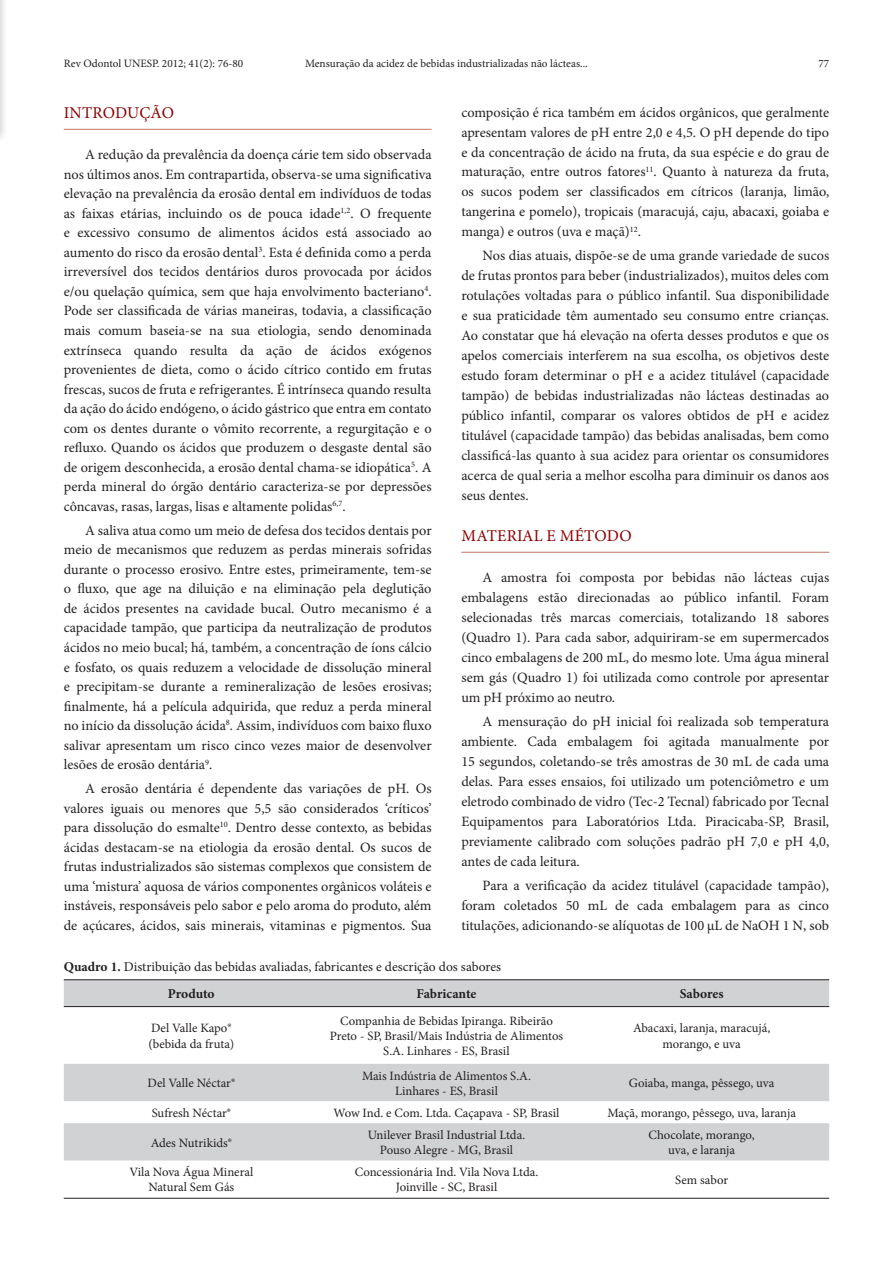
<style>
.page{position:relative;width:893px;height:1263px;background:#fff}
.page>*{position:absolute;margin:0;border:0;box-sizing:border-box;transform-origin:0 0}
.t1{font:16.5px "Minion Pro";letter-spacing:.01em;color:#8b0202}
.Corpo{font:14.25px/19.5px "Minion Pro";color:#231f20;text-align:justify}
._1__Legenda_figura{font:13.5px "Minion Pro";color:#231f20}
.Cabeçalho{font:700 13.5px "Minion Pro";letter-spacing:-.005em;color:#231f20}
.Corpo_-_tabela{font:12.75px/15.3px "Minion Pro";color:#231f20;text-align:center}
.Cabeçalho_B{font:11.25px "Minion Pro";color:#231f20}
.s1{font-weight:700}
</style>
<div class="page">
<div style="left:0;top:0;width:8px;height:144px;background:#231f20;opacity:.25"></div>
<hr style="left:64px;top:129px;width:368px;height:1px;background:#c27660">
<hr style="left:461px;top:552px;width:368px;height:1px;background:#c27660">
<div style="left:64px;top:980px;width:765px;height:26px;background:#d1d2d4"></div>
<svg style="left:64px;top:1007px;width:765px;height:191px"></svg>
<svg style="left:64px;top:1064px;width:765px;height:96px;fill:#d1d2d4"></svg>
<hr style="left:64px;top:979px;width:255px;height:1px;background:#231f20">
<hr style="left:319px;top:979px;width:255px;height:1px;background:#231f20">
<hr style="left:574px;top:979px;width:255px;height:1px;background:#231f20">
<hr style="left:64px;top:1006px;width:255px;height:1px;background:#231f20">
<hr style="left:319px;top:1006px;width:255px;height:1px;background:#231f20">
<hr style="left:574px;top:1006px;width:255px;height:1px;background:#231f20">
<hr style="left:64px;top:1198px;width:255px;height:1px;background:#231f20">
<hr style="left:319px;top:1198px;width:255px;height:1px;background:#231f20">
<hr style="left:574px;top:1198px;width:255px;height:1px;background:#231f20">
<p class="Cabeçalho_B" style="left:64px;top:56px;width:181px">Rev Odontol UNESP. 2012; 41(2): 76-80</p>
<p class="Cabeçalho_B" style="left:305px;top:56px;width:284px">Mensuração da acidez de bebidas industrializadas não lácteas...</p>
<p class="Cabeçalho_B" style="left:818px;top:56px;width:12px">77</p>
<p class="t1" style="left:64px;top:102px;width:112px">INTRODUÇÃO</p>
<p class="Corpo" style="left:64px;top:145px;width:369px;text-indent:21px">A redução da prevalência da doença cárie tem sido observada nos últimos anos. Em contrapartida, observa-se uma significativa elevação na prevalência da erosão dental em indivíduos de todas as faixas etárias, incluindo os de pouca idade<sup>1,2</sup>. O frequente e excessivo consumo de alimentos ácidos está associado ao aumento do risco da erosão dental<sup>3</sup>. Esta é definida como a perda irreversível dos tecidos dentários duros provocada por ácidos e/ou quelação química, sem que haja envolvimento bacteriano<sup>4</sup>.<br>Pode ser classificada de várias maneiras, todavia, a classificação mais comum baseia-se na sua etiologia, sendo denominada extrínseca quando resulta da ação de ácidos exógenos provenientes de dieta, como o ácido cítrico contido em frutas frescas, sucos de fruta e refrigerantes. É intrínseca quando resulta da ação do ácido endógeno, o ácido gástrico que entra em contato com os dentes durante o vômito recorrente, a regurgitação e o refluxo. Quando os ácidos que produzem o desgaste dental são de origem desconhecida, a erosão dental chama-se idiopática<sup>5</sup>. A perda mineral do órgão dentário caracteriza-se por depressões côncavas, rasas, largas, lisas e altamente polidas<sup>6,7</sup>.</p>
<p class="Corpo" style="left:64px;top:520px;width:369px;text-indent:21px">A saliva atua como um meio de defesa dos tecidos dentais por meio de mecanismos que reduzem as perdas minerais sofridas durante o processo erosivo. Entre estes, primeiramente, tem‑se o fluxo, que age na diluição e na eliminação pela deglutição de ácidos presentes na cavidade bucal. Outro mecanismo é a capacidade tampão, que participa da neutralização de produtos ácidos no meio bucal; há, também, a concentração de íons cálcio e fosfato, os quais reduzem a velocidade de dissolução mineral e precipitam-se durante a remineralização de lesões erosivas; finalmente, há a película adquirida, que reduz a perda mineral no início da dissolução ácida<sup>8</sup>. Assim, indivíduos com baixo fluxo salivar apresentam um risco cinco vezes maior de desenvolver lesões de erosão dentária<sup>9</sup>.</p>
<p class="Corpo" style="left:64px;top:779px;width:369px;text-indent:21px">A erosão dentária é dependente das variações de pH. Os valores iguais ou menores que 5,5 são considerados ‘críticos’ para dissolução do esmalte<sup>10</sup>. Dentro desse contexto, as bebidas ácidas destacam-se na etiologia da erosão dental. Os sucos de frutas industrializados são sistemas complexos que consistem de uma ‘mistura’ aquosa de vários componentes orgânicos voláteis e instáveis, responsáveis pelo sabor e pelo aroma do produto, além de açúcares, ácidos, sais minerais, vitaminas e pigmentos. Sua</p>
<p class="Corpo" style="left:461px;top:102px;width:369px;line-height:20px">composição é rica também em ácidos orgânicos, que geralmente apresentam valores de pH entre 2,0 e 4,5. O pH depende do tipo e da concentração de ácido na fruta, da sua espécie e do grau de maturação, entre outros fatores<sup>11</sup>. Quanto à natureza da fruta, os sucos podem ser classificados em cítricos (laranja, limão, tangerina e pomelo), tropicais (maracujá, caju, abacaxi, goiaba e manga) e outros (uva e maçã)<sup>12</sup>.</p>
<p class="Corpo" style="left:461px;top:246px;width:369px;line-height:20px;text-indent:21px">Nos dias atuais, dispõe-se de uma grande variedade de sucos de frutas prontos para beber (industrializados), muitos deles com rotulações voltadas para o público infantil. Sua disponibilidade e sua praticidade têm aumentado seu consumo entre crianças.<br>Ao constatar que há elevação na oferta desses produtos e que os apelos comerciais interferem na sua escolha, os objetivos deste estudo foram determinar o pH e a acidez titulável (capacidade tampão) de bebidas industrializadas não lácteas destinadas ao público infantil, comparar os valores obtidos de pH e acidez titulável (capacidade tampão) das bebidas analisadas, bem como classificá-las quanto à sua acidez para orientar os consumidores acerca de qual seria a melhor escolha para diminuir os danos aos seus dentes.</p>
<p class="t1" style="left:461px;top:525px;width:172px">MATERIAL E MÉTODO</p>
<p class="Corpo" style="left:461px;top:568px;width:369px;line-height:20px;text-indent:21px">A amostra foi composta por bebidas não lácteas cujas embalagens estão direcionadas ao público infantil. Foram selecionadas três marcas comerciais, totalizando 18 sabores (Quadro 1). Para cada sabor, adquiriram-se em supermercados cinco embalagens de 200 mL, do mesmo lote. Uma água mineral sem gás (Quadro 1) foi utilizada como controle por apresentar um pH próximo ao neutro.</p>
<p class="Corpo" style="left:461px;top:712px;width:369px;line-height:20px;text-indent:21px">A mensuração do pH inicial foi realizada sob temperatura ambiente. Cada embalagem foi agitada manualmente por 15 segundos, coletando-se três amostras de 30 mL de cada uma delas. Para esses ensaios, foi utilizado um potenciômetro e um eletrodo combinado de vidro (Tec-2 Tecnal) fabricado por Tecnal Equipamentos para Laboratórios Ltda. Piracicaba-SP, Brasil, previamente calibrado com soluções padrão pH 7,0 e pH 4,0, antes de cada leitura.</p>
<p class="Corpo" style="left:461px;top:875px;width:369px;line-height:20px;text-indent:21px">Para a verificação da acidez titulável (capacidade tampão), foram coletados 50 mL de cada embalagem para as cinco titulações, adicionando-se alíquotas de 100 µL de NaOH 1 N, sob</p>
<p class="_1__Legenda_figura" style="left:64px;top:957px;width:439px"><span class="s1">Quadro 1.</span> Distribuição das bebidas avaliadas, fabricantes e descrição dos sabores</p>
<p class="Cabeçalho" style="left:168px;top:984px;width:48px">Produto</p>
<p class="Cabeçalho" style="left:416px;top:984px;width:62px">Fabricante</p>
<p class="Cabeçalho" style="left:680px;top:984px;width:45px">Sabores</p>
<p class="Corpo_-_tabela" style="left:151px;top:1021px;width:82px">Del Valle Kapo®</p>
<p class="Corpo_-_tabela" style="left:148px;top:1036px;width:87px">(bebida da fruta)</p>
<p class="Corpo_-_tabela" style="left:330px;top:1013px;width:235px">Companhia de Bebidas Ipiranga. Ribeirão<br>Preto - SP, Brasil/Mais Indústria de Alimentos<br>S.A. Linhares - ES, Brasil</p>
<p class="Corpo_-_tabela" style="left:633px;top:1021px;width:139px">Abacaxi, laranja, maracujá, morango, e uva</p>
<p class="Corpo_-_tabela" style="left:148px;top:1075px;width:89px">Del Valle Néctar®</p>
<p class="Corpo_-_tabela" style="left:362px;top:1068px;width:170px">Mais Indústria de Alimentos S.A.<br>Linhares - ES, Brasil</p>
<p class="Corpo_-_tabela" style="left:629px;top:1075px;width:147px">Goiaba, manga, pêssego, uva</p>
<p class="Corpo_-_tabela" style="left:152px;top:1105px;width:81px">Sufresh Néctar®</p>
<p class="Corpo_-_tabela" style="left:334px;top:1105px;width:227px">Wow Ind. e Com. Ltda. Caçapava - SP, Brasil</p>
<p class="Corpo_-_tabela" style="left:607px;top:1105px;width:190px">Maçã, morango, pêssego, uva, laranja</p>
<p class="Corpo_-_tabela" style="left:151px;top:1135px;width:83px">Ades Nutrikids®</p>
<p class="Corpo_-_tabela" style="left:368px;top:1127px;width:159px">Unilever Brasil Industrial Ltda.<br>Pouso Alegre - MG, Brasil</p>
<p class="Corpo_-_tabela" style="left:649px;top:1127px;width:108px">Chocolate, morango, uva, e laranja</p>
<p class="Corpo_-_tabela" style="left:129px;top:1164px;width:126px">Vila Nova Água Mineral</p>
<p class="Corpo_-_tabela" style="left:148px;top:1180px;width:87px">Natural Sem Gás</p>
<p class="Corpo_-_tabela" style="left:355px;top:1164px;width:185px">Concessionária Ind. Vila Nova Ltda.<br>Joinville - SC, Brasil</p>
<p class="Corpo_-_tabela" style="left:675px;top:1172px;width:54px">Sem sabor</p>
</div>
